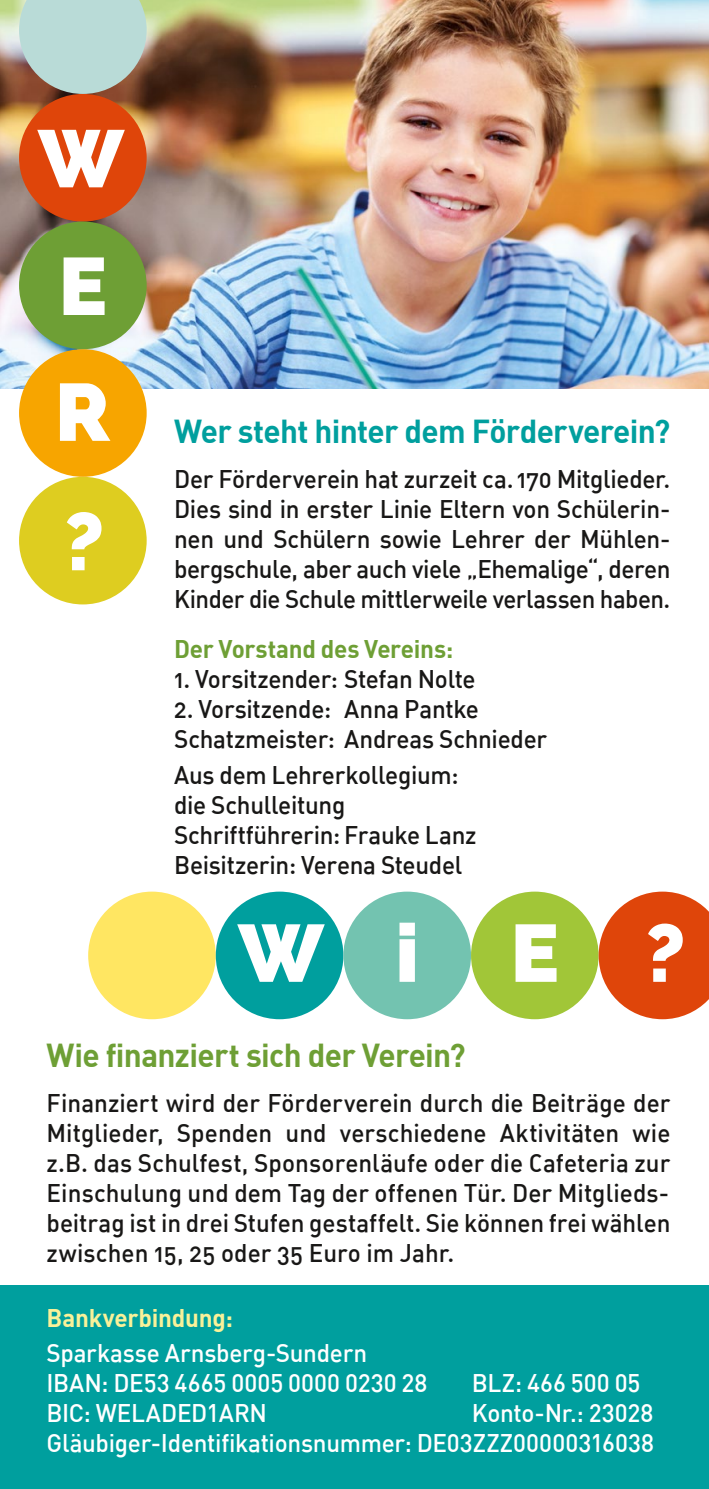
<style>
.page{position:relative;width:709px;height:1489px;background:#fff}
.page>*{position:absolute;margin:0;border:0;box-sizing:border-box;transform-origin:0 0}
.t1{font:800 81px/127.5px "Raleway";color:#fff}
.t2{font:32.5px "DIN Bold";letter-spacing:-.025em;color:#009f9e}
.t3{font:32.5px "DIN Bold";letter-spacing:-.02em;color:#6e9f35}
.t4{font:25px/30px "DIN Medium Alternate";letter-spacing:-.015em;color:#181716;text-align:justify}
.t5{font:500 25px/30px "DIN";letter-spacing:-.01em;color:#fff}
.t6{font:25px "DIN Bold";letter-spacing:-.01em;color:#6e9f35}
.t7{font:25px "DIN Bold";letter-spacing:-.01em;color:#f9f199}
</style>
<div class="page">
<img style="left:0;top:0;width:75px;height:388px">
<div style="left:0;top:1285px;width:709px;height:203px;background:#009f9e"></div>
<img style="left:91px;top:0;width:618px;height:388px">
<div style="left:19px;top:94px;width:128px;height:127px;background:#df450a;border-radius:50%"></div>
<svg style="left:19px;top:0;width:128px;height:94px;background:#b1c6bf"></svg>
<div style="left:19px;top:221px;width:128px;height:128px;background:#6e9f35;border-radius:50%"></div>
<div style="left:19px;top:349px;width:128px;height:128px;background:#f7a500;border-radius:50%"></div>
<div style="left:19px;top:477px;width:128px;height:127px;background:#decd20;border-radius:50%"></div>
<div style="left:88px;top:891px;width:128px;height:128px;background:#ffe662;border-radius:50%"></div>
<div style="left:216px;top:891px;width:127px;height:128px;background:#009f9e;border-radius:50%"></div>
<div style="left:343px;top:891px;width:128px;height:128px;background:#73c3b0;border-radius:50%"></div>
<div style="left:471px;top:891px;width:127px;height:128px;background:#a1c638;border-radius:50%"></div>
<svg style="left:598px;top:891px;width:111px;height:128px"></svg>
<h1 class="t1" style="left:38px;top:95px;width:87px">W<br>E<br>R ?</h1>
<h2 class="t2" style="left:174px;top:410px;width:497px">Wer steht hinter dem Förderverein?</h2>
<p class="t4" style="left:174px;top:463px;width:498px">Der Förderverein hat zurzeit ca. 170 Mitglieder.<br>Dies sind in erster Linie Eltern von Schülerin&shy;nen und Schülern sowie Lehrer der Mühlen&shy;bergschule, aber auch viele „Ehemalige“, deren Kinder die Schule mittlerweile verlassen haben.</p>
<p class="t6" style="left:174px;top:633px;width:280px">Der Vorstand des Vereins:</p>
<p class="t4" style="left:174px;top:663px;width:303px">1. Vorsitzender: Stefan Nolte</p>
<p class="t4" style="left:174px;top:693px;width:374px">2. Vorsitzende: Anna Pantke<br>Schatzmeister: Andreas Schnieder</p>
<p class="t4" style="left:174px;top:758px;width:304px;text-align:left">Aus dem Lehrerkollegium: die Schulleitung<br>Schriftführerin: Frauke Lanz<br>Beisitzerin: Verena Steudel</p>
<h1 class="t1" style="left:238px;top:889px;width:449px">WiE?</h1>
<h2 class="t3" style="left:47px;top:1034px;width:420px">Wie finanziert sich der Verein?</h2>
<p class="t4" style="left:47px;top:1087px;width:625px">Finanziert wird der Förderverein durch die Beiträge der Mitglieder, Spenden und verschiedene Aktivitäten wie z.B. das Schulfest, Sponsorenläufe oder die Cafeteria zur Einschulung und dem Tag der offenen Tür. Der Mitglieds&shy;beitrag ist in drei Stufen gestaffelt. Sie können frei wählen zwischen 15, 25 oder 35 Euro im Jahr.</p>
<p class="t7" style="left:47px;top:1301px;width:188px">Bankverbindung:</p>
<p class="t5" style="left:47px;top:1337px;width:382px">Sparkasse Arnsberg-Sundern<br>IBAN: DE53 4665 0005 0000 0230 28</p>
<p class="t5" style="left:472px;top:1367px;width:170px">BLZ: 466 500 05</p>
<p class="t5" style="left:47px;top:1397px;width:609px;text-align:right">Konto-Nr.: 23028<br>Gläubiger-Identifikationsnummer: DE03ZZZ00000316038</p>
<p class="t5" style="left:47px;top:1397px;width:222px">BIC: WELADED1ARN</p>
</div>
